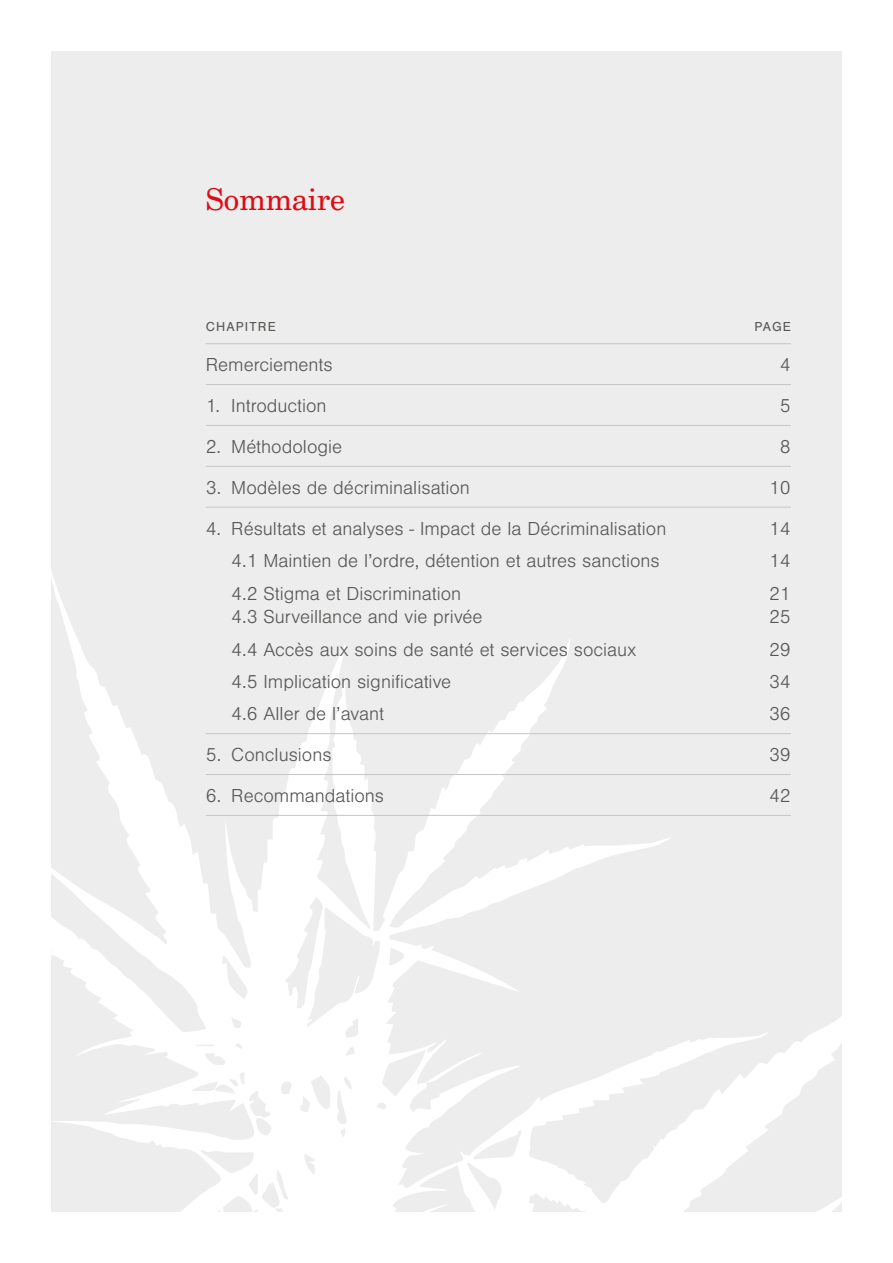
<style>
.page{position:relative;width:893px;height:1263px;background:#fff}
.page>*{position:absolute;margin:0;border:0;box-sizing:border-box;transform-origin:0 0}
.t1{font:30px "Century Schoolbook";color:#db0e15}
.t2{font:300 19.5px "Nimbus San";color:#575756}
.t3{font:13.5px "Nimbus San";letter-spacing:.085em;color:#575756}
</style>
<div class="page">
<div style="left:51px;top:51px;width:791px;height:1161px;background:#ededed"></div>
<svg style="left:51px;top:572px;width:791px;height:640px"></svg>
<svg style="left:580px;top:1176px;width:262px;height:36px"></svg>
<svg style="left:51px;top:926px;width:41px;height:45px"></svg>
<hr style="left:206px;top:343px;width:585px;height:1px;background:#c6c6c6">
<hr style="left:206px;top:384px;width:585px;height:1px;background:#c6c6c6">
<hr style="left:206px;top:425px;width:585px;height:1px;background:#c6c6c6">
<hr style="left:206px;top:466px;width:585px;height:1px;background:#c6c6c6">
<hr style="left:206px;top:507px;width:585px;height:1px;background:#c6c6c6">
<hr style="left:206px;top:733px;width:585px;height:1px;background:#c6c6c6">
<hr style="left:206px;top:774px;width:585px;height:1px;background:#c6c6c6">
<hr style="left:206px;top:815px;width:585px;height:1px;background:#c6c6c6">
<h1 class="t1" style="left:206px;top:181px;width:141px">Sommaire</h1>
<p class="t3" style="left:206px;top:319px;width:71px">CHAPITRE</p>
<p class="t3" style="left:754px;top:319px;width:38px">PAGE</p>
<p class="t2" style="left:206px;top:355px;width:128px">Remerciements</p>
<p class="t2" style="left:780px;top:355px;width:12px">4</p>
<p class="t2" style="left:206px;top:396px;width:122px">1. Introduction</p>
<p class="t2" style="left:780px;top:396px;width:12px">5</p>
<p class="t2" style="left:206px;top:436px;width:138px">2. Méthodologie</p>
<p class="t2" style="left:780px;top:436px;width:12px">8</p>
<p class="t2" style="left:206px;top:477px;width:266px">3. Modèles de décriminalisation</p>
<p class="t2" style="left:769px;top:477px;width:23px">10</p>
<p class="t2" style="left:206px;top:518px;width:462px">4. Résultats et analyses - Impact de la Décriminalisation</p>
<p class="t2" style="left:769px;top:518px;width:23px">14</p>
<p class="t2" style="left:231px;top:551px;width:430px">4.1 Maintien de l’ordre, détention et autres sanctions</p>
<p class="t2" style="left:769px;top:551px;width:23px">14</p>
<p class="t2" style="left:231px;top:583px;width:231px">4.2 Stigma et Discrimination</p>
<p class="t2" style="left:769px;top:583px;width:23px">21</p>
<p class="t2" style="left:231px;top:607px;width:253px">4.3 Surveillance and vie privée</p>
<p class="t2" style="left:769px;top:607px;width:23px">25</p>
<p class="t2" style="left:231px;top:639px;width:406px">4.4 Accès aux soins de santé et services sociaux</p>
<p class="t2" style="left:769px;top:639px;width:23px">29</p>
<p class="t2" style="left:231px;top:671px;width:221px">4.5 Implication significative</p>
<p class="t2" style="left:769px;top:671px;width:23px">34</p>
<p class="t2" style="left:231px;top:704px;width:154px">4.6 Aller de l’avant</p>
<p class="t2" style="left:769px;top:704px;width:23px">36</p>
<p class="t2" style="left:206px;top:745px;width:127px">5. Conclusions</p>
<p class="t2" style="left:769px;top:745px;width:23px">39</p>
<p class="t2" style="left:206px;top:785px;width:180px">6. Recommandations</p>
<p class="t2" style="left:769px;top:785px;width:23px">42</p>
</div>
